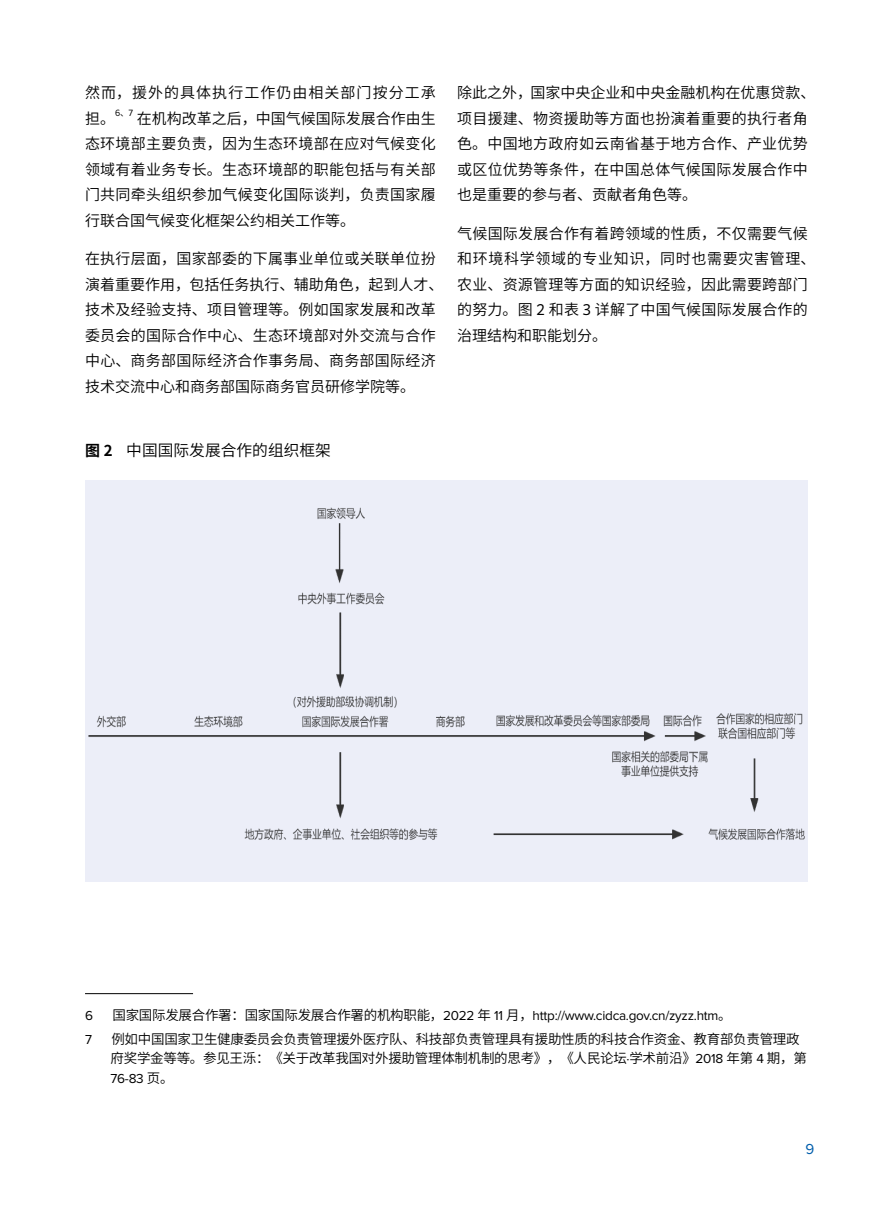
<style>
.page{position:relative;width:893px;height:1212px;background:#fff}
.page>*{position:absolute;margin:0;border:0;box-sizing:border-box;transform-origin:0 0}
.t1{font:15.75px "Source Han Sans CN";color:#000}
.t2{font:15px/25.5px "Source Han Sans CN";letter-spacing:.02em;color:#000}
.t3{font:15px/25.5px "Source Han Sans CN";letter-spacing:.07em;color:#000}
.t4{font:15px "Proxima Nova";color:#005eac}
.t5{font:13.5px/19.5px "Source Han Sans CN";letter-spacing:-.02em;color:#000}
.t6{font:13.5px "Proxima Nova";letter-spacing:-.02em;color:#000}
.t7{font:8.7px "Sero OT";color:#000}
.s1{font-family:"Source Han Sans CN"}
.s2{font-weight:700;font-size:15px}
.s3{font-family:"Sero OT"}
.s4{font-family:"Proxima Nova"}
</style>
<div class="page">
<hr style="left:85px;top:993px;width:108px;height:1px;background:#000">
<div style="left:85px;top:480px;width:723px;height:401px;background:#eceef8"></div>
<p class="t3" style="left:85px;top:80px;width:352px">然而，援外的具体执行工作仍由相关部门按分工承担。</p>
<p class="t7" style="left:115px;top:108px;width:19px">6<span class="s1">、</span>7</p>
<p class="t2" style="left:85px;top:106px;width:352px;text-align:justify;text-indent:52px">在机构改革之后，中国气候国际发展合作由生态环境部主要负责，因为生态环境部在应对气候变化领域有着业务专长。生态环境部的职能包括与有关部门共同牵头组织参加气候变化国际谈判，负责国家履行联合国气候变化框架公约相关工作等。</p>
<p class="t2" style="left:85px;top:246px;width:360px">在执行层面，国家部委的下属事业单位或关联单位扮演着重要作用，包括任务执行、辅助角色，起到人才、技术及经验支持、项目管理等。例如国家发展和改革委员会的国际合作中心、生态环境部对外交流与合作中心、商务部国际经济合作事务局、商务部国际经济技术交流中心和商务部国际商务官员研修学院等。</p>
<p class="t1" style="left:85px;top:442px;width:247px"><span class="s2">图 2</span> 中国国际发展合作的组织框架</p>
<p class="t2" style="left:457px;top:80px;width:360px">除此之外，国家中央企业和中央金融机构在优惠贷款、项目援建、物资援助等方面也扮演着重要的执行者角色。中国地方政府如云南省基于地方合作、产业优势或区位优势等条件，在中国总体气候国际发展合作中也是重要的参与者、贡献者角色等。</p>
<p class="t2" style="left:457px;top:221px;width:360px">气候国际发展合作有着跨领域的性质，不仅需要气候和环境科学领域的专业知识，同时也需要灾害管理、农业、资源管理等方面的知识经验，因此需要跨部门的努力。图 <span class="s3">2</span> 和表 <span class="s3">3</span> 详解了中国气候国际发展合作的治理结构和职能划分。</p>
<p class="t6" style="left:85px;top:1009px;width:9px">6</p>
<p class="t6" style="left:112px;top:1009px;width:621px"><span class="s1">国家国际发展合作署：国家国际发展合作署的机构职能，</span>2022 <span class="s1">年</span> 11 <span class="s1">月，</span>http://www.cidca.gov.cn/zyzz.htm<span class="s1">。</span></p>
<p class="t6" style="left:85px;top:1033px;width:8px">7</p>
<p class="t5" style="left:111px;top:1029px;width:698px">例如中国国家卫生健康委员会负责管理援外医疗队、科技部负责管理具有援助性质的科技合作资金、教育部负责管理政府奖学金等等。参见王泺：《关于改革我国对外援助管理体制机制的思考》，《人民论坛<span class="s4">·</span>学术前沿》<span class="s4">2018</span> 年第 <span class="s4">4</span> 期，第</p>
<p class="t6" style="left:111px;top:1072px;width:65px">76-83 <span class="s1">页。</span></p>
<p class="t4" style="left:805px;top:1142px;width:10px">9</p>
</div>
